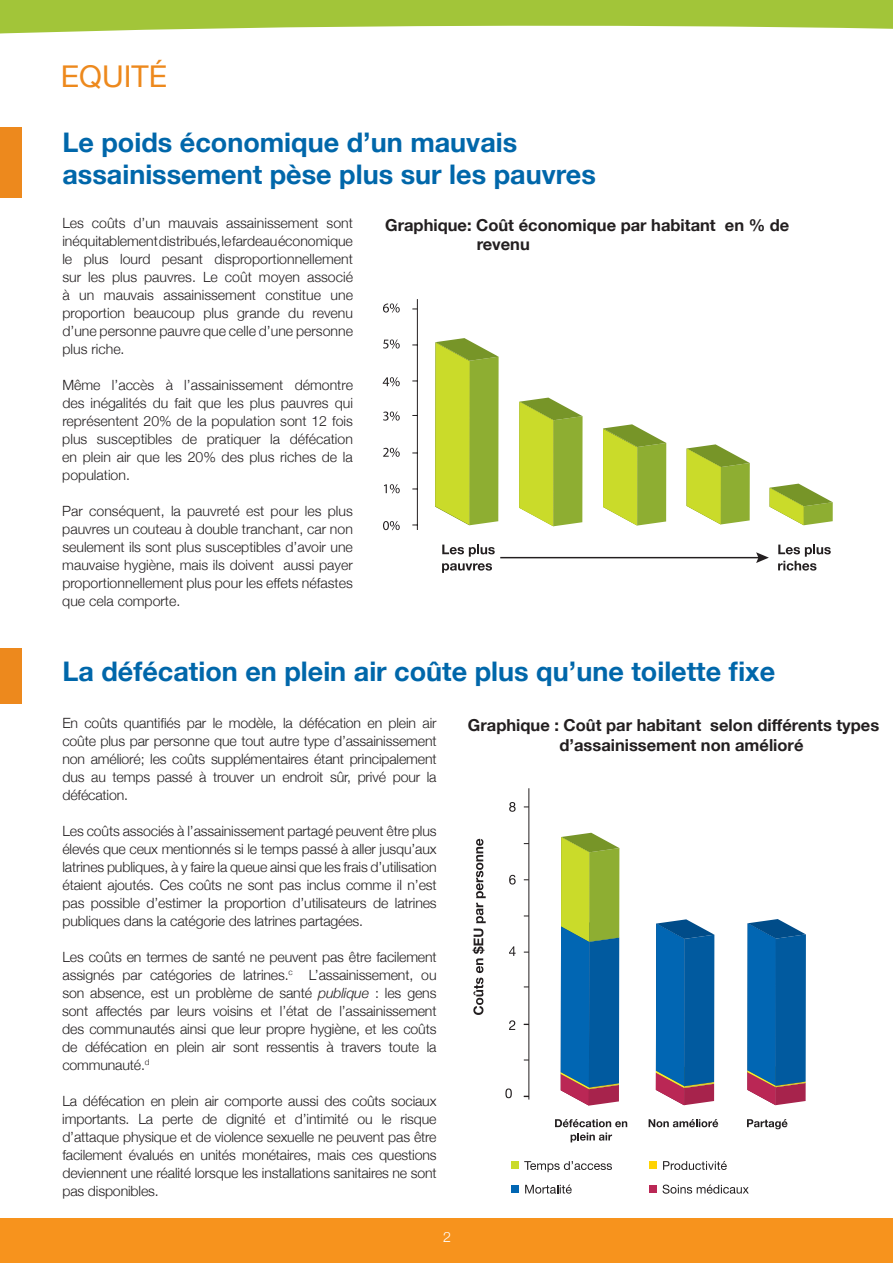
<style>
.page{position:relative;width:893px;height:1263px;background:#fff}
.page>*{position:absolute;margin:0;border:0;box-sizing:border-box;transform-origin:0 0}
.t1{font:30px "Helvetica Neue";color:#ed891d}
.t2{font:700 27px/32.4px "Helvetica Neue";color:#0067aa}
.t3{font:700 16.5px/19.5px "Helvetica Neue";color:#231f20}
.t4{font:300 14.25px "Helvetica Neue";color:#fff}
.t5{font:300 14.1px/18px "Helvetica Neue";letter-spacing:-.01em;color:#231f20;text-align:justify}
.s1{font-style:italic}
</style>
<div class="page">
<div style="left:0;top:647px;width:22px;height:56px;background:#ed891d"></div>
<div style="left:0;top:127px;width:22px;height:70px;background:#ed891d"></div>
<hr style="left:500px;top:557px;width:260px;height:1px;background:#231f20">
<svg style="left:756px;top:552px;width:13px;height:11px"></svg>
<svg style="left:472px;top:839px;width:14px;height:176px"></svg>
<svg style="left:442px;top:545px;width:53px;height:12px"></svg>
<svg style="left:442px;top:563px;width:50px;height:10px"></svg>
<svg style="left:778px;top:545px;width:53px;height:26px"></svg>
<svg style="left:649px;top:1119px;width:69px;height:8px"></svg>
<svg style="left:747px;top:1119px;width:40px;height:10px"></svg>
<svg style="left:555px;top:1119px;width:72px;height:23px"></svg>
<div style="left:0;top:1218px;width:893px;height:45px;background:#f7931d"></div>
<svg style="left:0;top:0;width:893px;height:34px;fill:#a2c539"></svg>
<hr style="left:417px;top:299px;width:1px;height:231px;background:#231f20">
<svg style="left:383px;top:521px;width:17px;height:9px"></svg>
<svg style="left:384px;top:484px;width:16px;height:9px"></svg>
<svg style="left:383px;top:448px;width:17px;height:9px"></svg>
<svg style="left:383px;top:411px;width:17px;height:10px"></svg>
<svg style="left:383px;top:377px;width:17px;height:9px"></svg>
<svg style="left:383px;top:339px;width:17px;height:10px"></svg>
<svg style="left:383px;top:303px;width:17px;height:10px"></svg>
<svg style="left:435px;top:338px;width:64px;height:187px;background:#b0c63b"></svg>
<svg style="left:519px;top:398px;width:64px;height:128px;background:#b0c640"></svg>
<svg style="left:603px;top:424px;width:63px;height:102px;background:#b2c747"></svg>
<svg style="left:686px;top:444px;width:64px;height:80px;background:#b3c84d"></svg>
<svg style="left:769px;top:484px;width:64px;height:41px"></svg>
<hr style="left:529px;top:788px;width:1px;height:311px;background:#231f20">
<svg style="left:509px;top:802px;width:7px;height:10px"></svg>
<svg style="left:509px;top:875px;width:7px;height:9px"></svg>
<svg style="left:509px;top:946px;width:7px;height:10px"></svg>
<svg style="left:509px;top:1020px;width:6px;height:10px"></svg>
<svg style="left:505px;top:1088px;width:7px;height:10px"></svg>
<svg style="left:561px;top:833px;width:58px;height:273px;background:#528578"></svg>
<svg style="left:656px;top:919px;width:58px;height:186px;background:#2163a1"></svg>
<svg style="left:747px;top:919px;width:59px;height:186px;background:#2263a2"></svg>
<div style="left:511px;top:1162px;width:8px;height:7px;background:#cadb2a"></div>
<div style="left:511px;top:1186px;width:8px;height:7px;background:#0166b3"></div>
<div style="left:649px;top:1162px;width:8px;height:7px;background:#fed304"></div>
<div style="left:649px;top:1186px;width:8px;height:7px;background:#ba2755"></div>
<svg style="left:524px;top:1161px;width:88px;height:11px"></svg>
<svg style="left:525px;top:1184px;width:47px;height:9px"></svg>
<svg style="left:663px;top:1161px;width:64px;height:9px"></svg>
<svg style="left:663px;top:1184px;width:86px;height:10px"></svg>
<h1 class="t1" style="left:61px;top:59px;width:108px">EQUITÉ</h1>
<h2 class="t2" style="left:62px;top:125px;width:535px">Le poids économique d’un mauvais assainissement pèse plus sur les pauvres</h2>
<p class="t3" style="left:477px;top:215px;width:314px;text-indent:-91px">Graphique: Coût économique par habitant en % de revenu</p>
<p class="t5" style="left:62px;top:214px;width:292px">Les coûts d’un mauvais assainissement sont inéquitablementdistribués,lefardeauéconomique le plus lourd pesant disproportionnellement sur les plus pauvres. Le coût moyen associé à un mauvais assainissement constitue une proportion beaucoup plus grande du revenu d’une personne pauvre que celle d’une personne plus riche.</p>
<p class="t5" style="left:62px;top:376px;width:292px">Même l’accès à l’assainissement démontre des inégalités du fait que les plus pauvres qui représentent 20% de la population sont 12 fois plus susceptibles de pratiquer la défécation en plein air que les 20% des plus riches de la population.</p>
<p class="t5" style="left:62px;top:502px;width:292px">Par conséquent, la pauvreté est pour les plus pauvres un couteau à double tranchant, car non seulement ils sont plus susceptibles d’avoir une mauvaise hygiène, mais ils doivent aussi payer proportionnellement plus pour les effets néfastes que cela comporte.</p>
<h2 class="t2" style="left:62px;top:654px;width:714px">La défécation en plein air coûte plus qu’une toilette fixe</h2>
<p class="t5" style="left:62px;top:713px;width:376px">En coûts quantifiés par le modèle, la défécation en plein air coûte plus par personne que tout autre type d’assainissement non amélioré; les coûts supplémentaires étant principalement dus au temps passé à trouver un endroit sûr, privé pour la défécation.</p>
<p class="t5" style="left:62px;top:821px;width:376px">Les coûts associés à l’assainissement partagé peuvent être plus élevés que ceux mentionnés si le temps passé à aller jusqu’aux latrines publiques, à y faire la queue ainsi que les frais d’utilisation étaient ajoutés. Ces coûts ne sont pas inclus comme il n’est pas possible d’estimer la proportion d’utilisateurs de latrines publiques dans la catégorie des latrines partagées.</p>
<p class="t5" style="left:62px;top:947px;width:376px">Les coûts en termes de santé ne peuvent pas être facilement assignés par catégories de latrines.<sup>c</sup> L’assainissement, ou son absence, est un problème de santé <span class="s1">publique</span> : les gens sont affectés par leurs voisins et l’état de l’assainissement des communautés ainsi que leur propre hygiène, et les coûts de défécation en plein air sont ressentis à travers toute la communauté.<sup>d</sup></p>
<p class="t5" style="left:62px;top:1091px;width:376px">La défécation en plein air comporte aussi des coûts sociaux importants. La perte de dignité et d’intimité ou le risque d’attaque physique et de violence sexuelle ne peuvent pas être facilement évalués en unités monétaires, mais ces questions deviennent une réalité lorsque les installations sanitaires ne sont pas disponibles.</p>
<p class="t4" style="left:443px;top:1228px;width:9px">2</p>
<p class="t3" style="left:559px;top:715px;width:321px;text-indent:-91px">Graphique : Coût par habitant selon différents types d’assainissement non amélioré</p>
</div>
